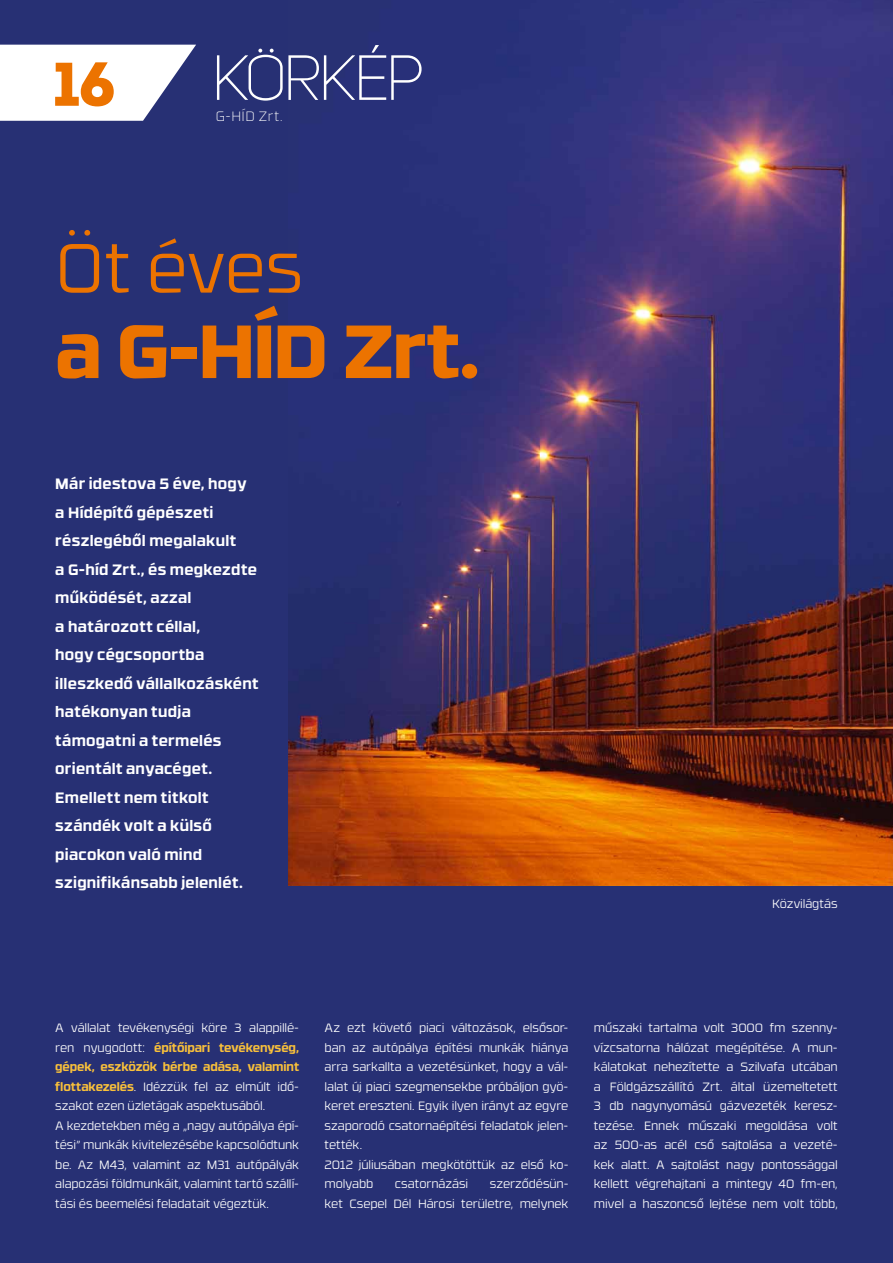
<style>
.page{position:relative;width:893px;height:1263px;background:#fff}
.page>*{position:absolute;margin:0;border:0;box-sizing:border-box;transform-origin:0 0}
.t1{font:800 75px "RB No 3.1";letter-spacing:-.025em;color:#ec7300}
.t2{font:300 69px "RB No 3.1";color:#ec7300}
.t3{font:63px "Uni Sans Light";letter-spacing:-.065em;color:#fff}
.t4{font:61.5px "Intro";color:#ec7300}
.t5{font:700 15px/28.5px "RB No 3.1";letter-spacing:.02em;color:#fff}
.t6{font:200 13.5px "RB No 3.1";letter-spacing:.04em;color:#fff}
.t7{font:300 12px/19.5px "RB No 3.1";letter-spacing:-.01em;color:#fff}
.s1{font-weight:700;color:#fac13a}
</style>
<div class="page">
<div style="left:0;top:0;width:893px;height:1262px;background:#273074"></div>
<img style="left:289px;top:0;width:604px;height:885px">
<svg style="left:0;top:45px;width:196px;height:76px;background:#e1e2eb"></svg>
<h3 class="t4" style="left:54px;top:49px;width:64px">16</h3>
<h3 class="t3" style="left:211px;top:55px;width:215px">KÖRKÉP</h3>
<p class="t6" style="left:216px;top:111px;width:68px">G-HÍD Zrt.</p>
<h2 class="t2" style="left:55px;top:242px;width:249px">Öt éves</h2>
<h1 class="t1" style="left:55px;top:323px;width:426px">a G-HÍD Zrt.</h1>
<p class="t5" style="left:55px;top:471px;width:205px">Már idestova 5 éve, hogy a Hídépítő gépészeti részlegéből megalakult<br>a G-híd Zrt., és megkezdte működését, azzal<br>a határozott céllal,<br>hogy cégcsoportba illeszkedő vállalkozásként hatékonyan tudja támogatni a termelés orientált anyacéget.<br>Emellett nem titkolt szándék volt a külső piacokon való mind szignifikánsabb jelenlét.</p>
<p class="t7" style="left:772px;top:895px;width:67px">Közvilágtás</p>
<p class="t7" style="left:55px;top:1019px;width:245px">A vállalat tevékenységi köre 3 alappillé&shy;ren nyugodott: <span class="s1">építőipari tevékenység, gépek, eszközök bérbe adása, valamint flottakezelés</span>. Idézzük fel az elmúlt idő&shy;szakot ezen üzletágak aspektusából.<br>A kezdetekben még a „nagy autópálya épí&shy;tési” munkák kivitelezésébe kapcsolódtunk be. Az M43, valamint az M31 autópályák alapozási földmunkáit, valamint tartó szállí&shy;tási és beemelési feladatait végeztük.</p>
<p class="t7" style="left:325px;top:1019px;width:245px">Az ezt követő piaci változások, elsősor&shy;ban az autópálya építési munkák hiánya arra sarkallta a vezetésünket, hogy a vál&shy;lalat új piaci szegmensekbe próbáljon gyö&shy;keret ereszteni. Egyik ilyen irányt az egyre szaporodó csatornaépítési feladatok jelen&shy;tették.<br>2012 júliusában megkötöttük az első ko&shy;molyabb</p>
<p class="t7" style="left:325px;top:1175px;width:245px;text-align:right">szerződésün-<br>ket Csepel Dél Hárosi területre, melynek</p>
<p class="t7" style="left:395px;top:1175px;width:75px">csatornázási</p>
<p class="t7" style="left:594px;top:1019px;width:245px;text-align:justify">műszaki tartalma volt 3000 fm szenny&shy;vízcsatorna hálózat megépítése. A mun&shy;kálatokat nehezítette a Szilvafa utcában a Földgázszállító Zrt. által üzemeltetett 3 db nagynyomású gázvezeték keresz&shy;tezése. Ennek műszaki megoldása volt az 500-as acél cső sajtolása a vezeté&shy;kek alatt. A sajtolást nagy pontossággal kellett végrehajtani a mintegy 40 fm-en, mivel a haszoncső lejtése nem volt több,</p>
</div>
